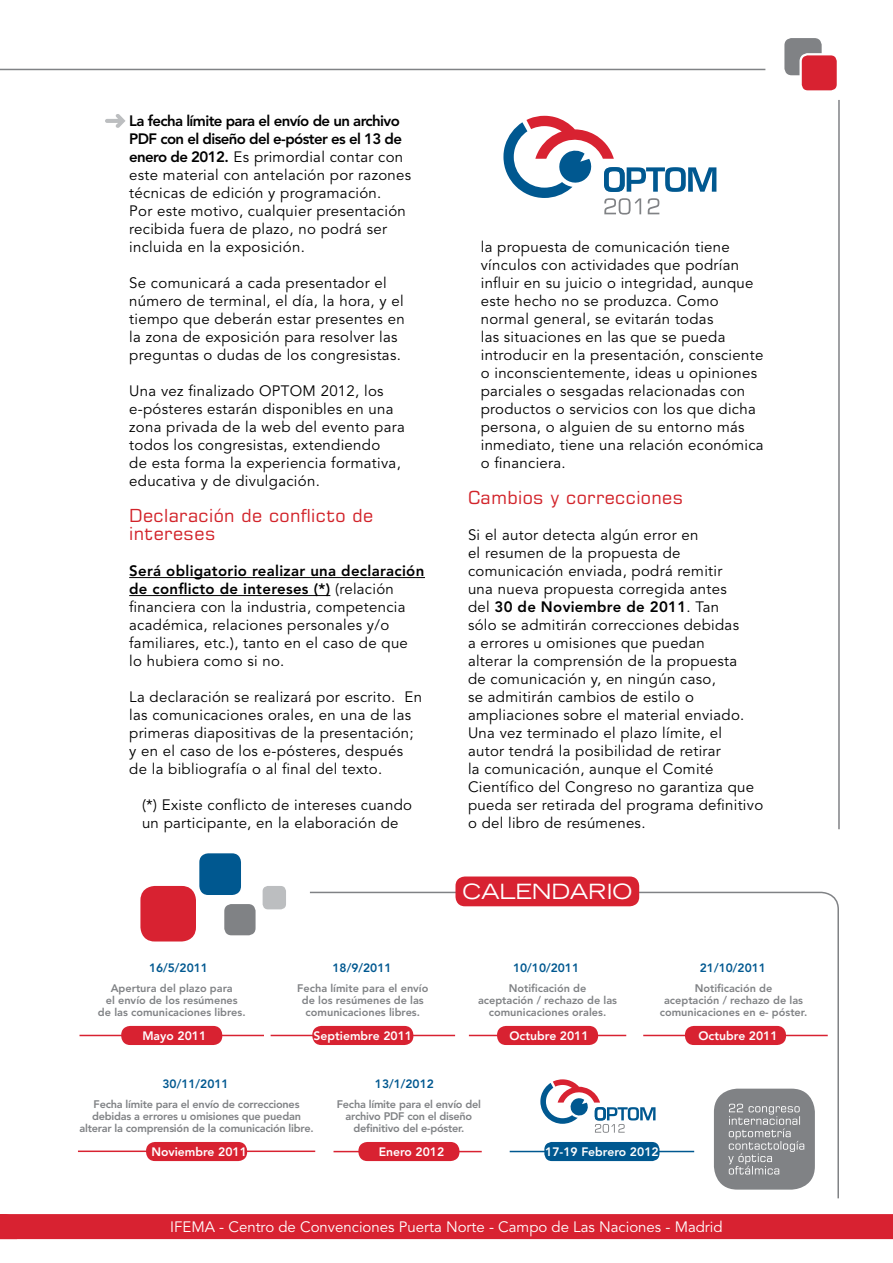
<style>
.page{position:relative;width:893px;height:1263px;background:#fff}
.page>*{position:absolute;margin:0;border:0;box-sizing:border-box;transform-origin:0 0}
.t1{font:expanded 21px "Trade Gothic LH";letter-spacing:-.01em;color:#fff}
.t2{font:18px/18px "Square 721";letter-spacing:.02em;color:#d2232a}
.t3{font:15px/18px "Avenir LT Std";letter-spacing:.02em;color:#000}
.t4{font:15px "Avenir LT Std";color:#fff}
.t5{font:800 12.15px "Avenir LT Std";color:#fff}
.t6{font:800 12px "Avenir LT Std";color:#005890}
.t7{font:800 10.95px/12.1px "Avenir LT Std";color:#808285;text-align:center}
.t8{font:800 10.95px/12.1px "Avenir LT Std";letter-spacing:-.02em;color:#808285;text-align:center}
.s1{font-weight:800}
</style>
<div class="page">
<hr style="left:129px;top:577px;width:296px;height:1px;background:#000">
<hr style="left:129px;top:595px;width:201px;height:1px;background:#000">
<hr style="left:838px;top:100px;width:2px;height:729px;background:#808285">
<svg style="left:308px;top:891px;width:531px;height:308px"></svg>
<div style="left:140px;top:886px;width:56px;height:55px;background:#d82231;border-radius:14px"></div>
<div style="left:199px;top:853px;width:42px;height:42px;background:#005890;border-radius:9px"></div>
<div style="left:224px;top:904px;width:32px;height:31px;background:#808285;border-radius:7px"></div>
<div style="left:263px;top:886px;width:23px;height:23px;background:#bcbec0;border-radius:5px"></div>
<hr style="left:80px;top:1035px;width:184px;height:1px;background:#d82231">
<div style="left:121px;top:1026px;width:101px;height:19px;background:#d82231;border-radius:9px"></div>
<hr style="left:643px;top:1035px;width:185px;height:1px;background:#d82231">
<div style="left:685px;top:1026px;width:101px;height:19px;background:#d82231;border-radius:9px"></div>
<hr style="left:78px;top:1150px;width:237px;height:2px;background:#d82231">
<div style="left:146px;top:1142px;width:101px;height:19px;background:#d82231;border-radius:9px"></div>
<hr style="left:333px;top:1151px;width:149px;height:1px;background:#d82231">
<div style="left:358px;top:1142px;width:101px;height:19px;background:#d82231;border-radius:9px"></div>
<svg style="left:540px;top:1079px;width:115px;height:54px"></svg>
<hr style="left:510px;top:1151px;width:184px;height:1px;background:#005890">
<div style="left:544px;top:1142px;width:115px;height:19px;background:#005890;border-radius:7px"></div>
<svg style="left:503px;top:116px;width:213px;height:99px"></svg>
<hr style="left:271px;top:1035px;width:184px;height:1px;background:#d82231">
<div style="left:312px;top:1026px;width:101px;height:19px;background:#d82231;border-radius:9px"></div>
<hr style="left:469px;top:1035px;width:157px;height:1px;background:#d82231">
<div style="left:497px;top:1026px;width:101px;height:19px;background:#d82231;border-radius:9px"></div>
<div style="left:455px;top:876px;width:184px;height:30px;background:#d82231;border-radius:9px"></div>
<div style="left:714px;top:1089px;width:101px;height:100px;background:#808285;border-radius:23px"></div>
<svg style="left:728px;top:1104px;width:76px;height:70px"></svg>
<div style="left:784px;top:38px;width:38px;height:37px;background:#808285;border-radius:7px"></div>
<div style="left:801px;top:54px;width:37px;height:37px;background:#d82231;border-radius:7px"></div>
<div style="left:799px;top:53px;width:40px;height:40px;border:2px solid #fff;border-radius:7px"></div>
<hr style="left:0;top:69px;width:765px;height:1px;background:#808285">
<svg style="left:105px;top:114px;width:21px;height:14px"></svg>
<div style="left:0;top:1214px;width:893px;height:25px;background:#d82231"></div>
<p class="t3" style="left:129px;top:112px;width:283px"><span class="s1">La fecha límite para el envío de un archivo PDF con el diseño del e-póster es el 13 de enero de 2012.</span> Es primordial contar con este material con antelación por razones técnicas de edición y programación.<br>Por este motivo, cualquier presentación recibida fuera de plazo, no podrá ser incluida en la exposición.</p>
<p class="t3" style="left:129px;top:274px;width:277px">Se comunicará a cada presentador el número de terminal, el día, la hora, y el tiempo que deberán estar presentes en la zona de exposición para resolver las preguntas o dudas de los congresistas.</p>
<p class="t3" style="left:129px;top:382px;width:277px">Una vez finalizado OPTOM 2012, los e-pósteres estarán disponibles en una zona privada de la web del evento para todos los congresistas, extendiendo<br>de esta forma la experiencia formativa, educativa y de divulgación.</p>
<p class="t2" style="left:129px;top:506px;width:246px">Declaración de conflicto de intereses</p>
<p class="t3" style="left:129px;top:562px;width:297px"><span class="s1">Será obligatorio realizar una declaración de conflicto de intereses (*)</span> (relación financiera con la industria, competencia académica, relaciones personales y/o familiares, etc.), tanto en el caso de que lo hubiera como si no.</p>
<p class="t3" style="left:129px;top:688px;width:294px">La declaración se realizará por escrito. En las comunicaciones orales, en una de las primeras diapositivas de la presentación; y en el caso de los e-pósteres, después de la bibliografía o al final del texto.</p>
<p class="t3" style="left:142px;top:796px;width:272px">(*) Existe conflicto de intereses cuando un participante, en la elaboración de</p>
<p class="t6" style="left:149px;top:961px;width:61px">16/5/2011</p>
<p class="t6" style="left:333px;top:961px;width:61px">18/9/2011</p>
<p class="t7" style="left:98px;top:982px;width:149px">Apertura del plazo para<br>el envío de los resúmenes de las comunicaciones libres.</p>
<p class="t7" style="left:297px;top:982px;width:133px">Fecha límite para el envío de los resúmenes de las comunicaciones libres.</p>
<p class="t5" style="left:142px;top:1029px;width:65px">Mayo 2011</p>
<p class="t5" style="left:314px;top:1029px;width:100px">Septiembre 2011</p>
<p class="t6" style="left:163px;top:1077px;width:68px">30/11/2011</p>
<p class="t6" style="left:375px;top:1077px;width:61px">13/1/2012</p>
<p class="t3" style="left:481px;top:238px;width:284px">la propuesta de comunicación tiene vínculos con actividades que podrían influir en su juicio o integridad, aunque este hecho no se produzca. Como normal general, se evitarán todas<br>las situaciones en las que se pueda introducir en la presentación, consciente o inconscientemente, ideas u opiniones parciales o sesgadas relacionadas con productos o servicios con los que dicha persona, o alguien de su entorno más inmediato, tiene una relación económica o financiera.</p>
<p class="t2" style="left:468px;top:488px;width:217px">Cambios y correcciones</p>
<p class="t3" style="left:468px;top:526px;width:297px">Si el autor detecta algún error en<br>el resumen de la propuesta de comunicación enviada, podrá remitir<br>una nueva propuesta corregida antes<br>del <span class="s1">30 de Noviembre de 2011</span>. Tan<br>sólo se admitirán correcciones debidas<br>a errores u omisiones que puedan<br>alterar la comprensión de la propuesta<br>de comunicación y, en ningún caso,<br>se admitirán cambios de estilo o ampliaciones sobre el material enviado.<br>Una vez terminado el plazo límite, el<br>autor tendrá la posibilidad de retirar<br>la comunicación, aunque el Comité Científico del Congreso no garantiza que pueda ser retirada del programa definitivo o del libro de resúmenes.</p>
<h1 class="t1" style="left:463px;top:877px;width:171px">CALENDARIO</h1>
<p class="t6" style="left:513px;top:961px;width:68px">10/10/2011</p>
<p class="t6" style="left:700px;top:961px;width:68px">21/10/2011</p>
<p class="t7" style="left:478px;top:982px;width:141px">Notificación de<br>aceptación / rechazo de las comunicaciones orales.</p>
<p class="t7" style="left:660px;top:982px;width:149px">Notificación de<br>aceptación / rechazo de las comunicaciones en e- póster.</p>
<p class="t5" style="left:509px;top:1029px;width:81px">Octubre 2011</p>
<p class="t5" style="left:698px;top:1029px;width:81px">Octubre 2011</p>
<p class="t8" style="left:80px;top:1098px;width:236px">Fecha límite para el envío de correcciones debidas a errores u omisiones que puedan alterar la comprensión de la comunicación libre.</p>
<p class="t5" style="left:151px;top:1145px;width:97px">Noviembre 2011</p>
<p class="t8" style="left:337px;top:1098px;width:146px">Fecha límite para el envío del archivo PDF con el diseño definitivo del e-póster.</p>
<p class="t5" style="left:379px;top:1145px;width:67px">Enero 2012</p>
<p class="t5" style="left:545px;top:1145px;width:115px">17-19 Febrero 2012</p>
<p class="t4" style="left:170px;top:1218px;width:554px">IFEMA - Centro de Convenciones Puerta Norte - Campo de Las Naciones - Madrid</p>
</div>
